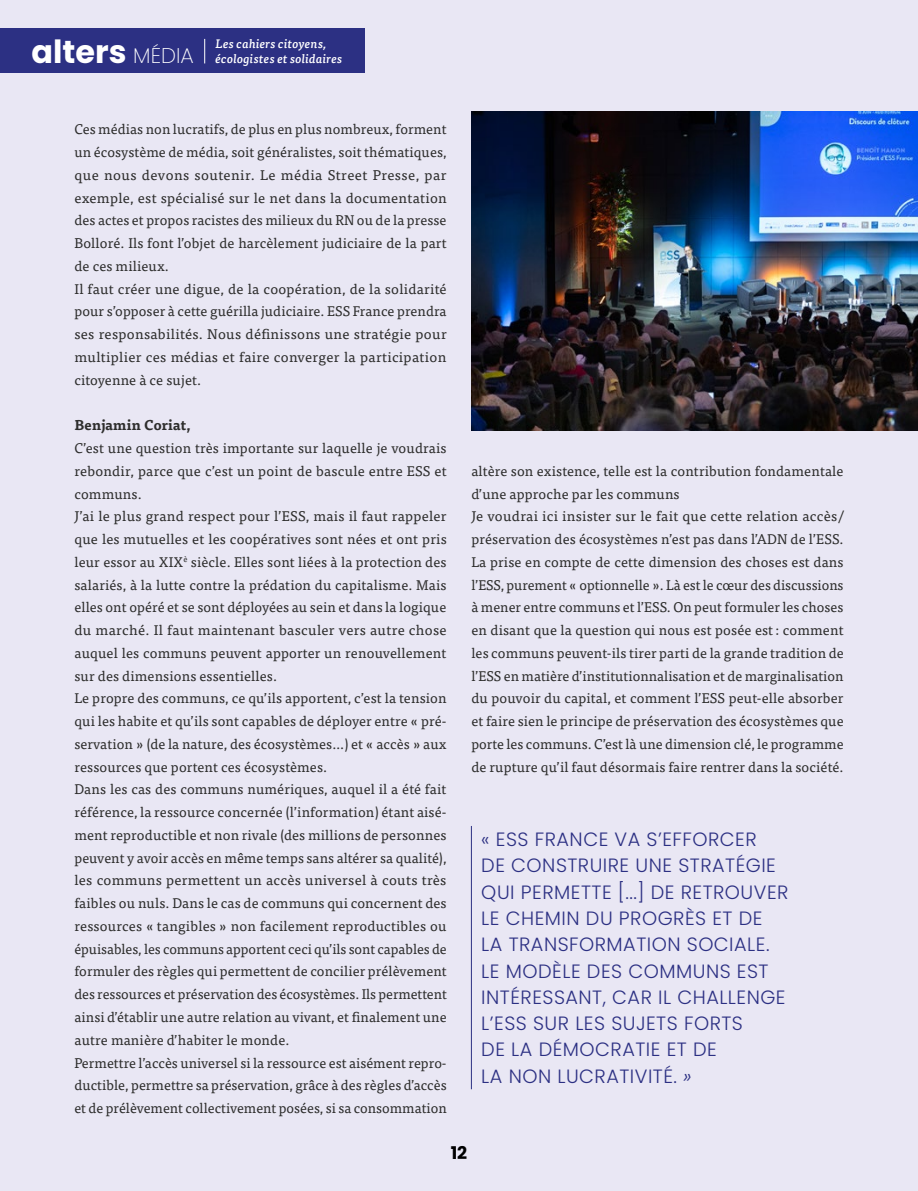
<style>
.page{position:relative;width:918px;height:1191px;background:#e9e7f4}
.page>*{position:absolute;margin:0;border:0;box-sizing:border-box;transform-origin:0 0}
.t1{font:700 31.85px "Poppins";color:#fff}
.t2{font:300 19.25px/26.2px "Poppins";letter-spacing:.025em;color:#2c3083}
.t3{font:700 17.5px "Poppins";color:#000}
.t4{font:14px/22.8px "Tisa Pro";letter-spacing:.01em;color:#2d2d2c}
.t5{font:700 14px "Tisa Pro";letter-spacing:.01em;color:#2d2d2c}
.t6{font:italic 500 12.25px/14.7px "Tisa Pro";letter-spacing:.015em;color:#fff}
.s1{font-weight:200;font-size:21.18px}
.s2{font-style:italic}
</style>
<div class="page">
<img style="left:471px;top:112px;width:447px;height:318px">
<hr style="left:471px;top:826px;width:1px;height:263px;background:#2c3083">
<div style="left:0;top:28px;width:365px;height:44px;background:#2c3083"></div>
<svg style="left:204px;top:39px;width:1px;height:24px"></svg>
<h1 class="t1" style="left:32px;top:33px;width:164px">alters <span class="s1">MÉDIA</span></h1>
<p class="t6" style="left:215px;top:36px;width:128px">Les cahiers citoyens, écologistes et solidaires</p>
<p class="t4" style="left:74px;top:117px;width:374px">Ces médias non lucratifs, de plus en plus nombreux, forment un écosystème de média, soit généralistes, soit thématiques, que nous devons soutenir. Le média Street Presse, par exemple, est spécialisé sur le net dans la documentation des actes et propos racistes des milieux du RN ou de la presse Bolloré. Ils font l’objet de harcèlement judiciaire de la part de ces milieux.<br>Il faut créer une digue, de la coopération, de la solidarité pour s’opposer à cette guérilla judiciaire. ESS France prendra ses responsabilités. Nous définissons une stratégie pour multiplier ces médias et faire converger la participation citoyenne à ce sujet.</p>
<p class="t5" style="left:74px;top:414px;width:118px">Benjamin Coriat,</p>
<p class="t4" style="left:74px;top:436px;width:374px">C’est une question très importante sur laquelle je voudrais rebondir, parce que c’est un point de bascule entre ESS et communs.<br>J’ai le plus grand respect pour l’ESS, mais il faut rappeler que les mutuelles et les coopératives sont nées et ont pris leur essor au XIX<sup>è</sup> siècle. Elles sont liées à la protection des salariés, à la lutte contre la prédation du capitalisme. Mais elles ont opéré et se sont déployées au sein et dans la logique du marché. Il faut maintenant basculer vers autre chose auquel les communs peuvent apporter un renouvellement sur des dimensions essentielles.<br>Le propre des communs, ce qu’ils apportent, c’est la tension qui les habite et qu’ils sont capables de déployer entre « pré&shy;servation » (de la nature, des écosystèmes…) et « accès » aux ressources que portent ces écosystèmes.<br>Dans les cas des communs numériques, auquel il a été fait référence, la ressource concernée (l’information) étant aisé&shy;ment reproductible et non rivale (des millions de personnes peuvent y avoir accès en même temps sans altérer sa qualité), les communs permettent un accès universel à couts très faibles ou nuls. Dans le cas de communs qui concernent des ressources « tangibles » non facilement reproductibles ou épuisables, les communs apportent ceci qu’ils sont capables de formuler des règles qui permettent de concilier prélèvement des ressources et préservation des écosystèmes. Ils permettent ainsi d’établir une autre relation au vivant, et finalement une autre manière d’habiter le monde.<br>Permettre l’accès universel si la ressource est aisément repro&shy;ductible, permettre sa préservation, grâce à des règles d’accès et de prélèvement collectivement posées, si sa consommation</p>
<p class="t4" style="left:471px;top:459px;width:374px">altère son existence, telle est la contribution fondamentale d’une approche par les communs<br>Je voudrai ici insister sur le fait que cette relation accès/ préservation des écosystèmes n’est pas dans l’ADN de l’ESS.<br>La prise en compte de cette dimension des choses est dans l’ESS, purement « optionnelle ». Là est le cœur des discussions à mener entre communs et l’ESS. On peut formuler les choses en disant que la question qui nous est posée est: comment les communs peuvent-ils tirer parti de la grande tradition de l’ESS en matière d’institutionnalisation et de marginalisation du pouvoir du capital, et comment l’ESS peut-elle absorber et faire sien le principe de préservation des écosystèmes que porte les communs. C’est là une dimension clé, le programme de rupture qu’il faut désormais faire rentrer dans la société.</p>
<p class="t2" style="left:481px;top:826px;width:309px">« ESS FRANCE VA S’EFFORCER<br>DE CONSTRUIRE UNE STRATÉGIE<br>QUI PERMETTE [...] DE RETROUVER<br>LE CHEMIN DU PROGRÈS ET DE<br>LA TRANSFORMATION SOCIALE.<br>LE MODÈLE DES COMMUNS EST<br>INTÉRESSANT, CAR IL CHALLENGE<br>L’ESS SUR LES SUJETS FORTS<br>DE LA DÉMOCRATIE ET DE<br>LA NON LUCRATIVITÉ. <span class="s2">»</span></p>
<p class="t3" style="left:451px;top:1142px;width:18px">12</p>
</div>
